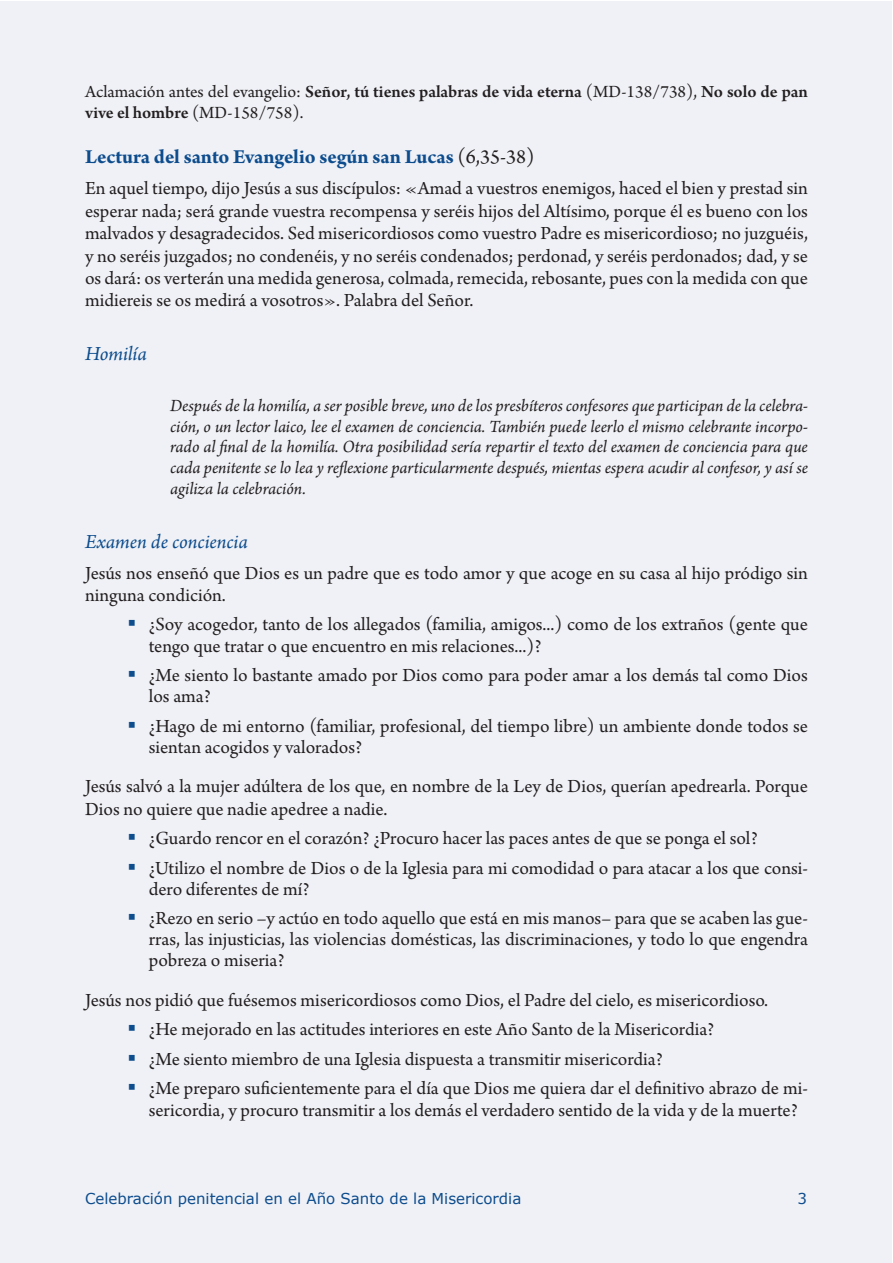
<style>
.page{position:relative;width:893px;height:1263px;background:#fff}
.page>*{position:absolute;margin:0;border:0;box-sizing:border-box;transform-origin:0 0}
.t1{font:700 21px "Arno Pro";letter-spacing:-.005em;color:#0d4c8d}
.t2{font:italic 21px "Arno Pro";letter-spacing:-.005em;color:#0d4c8d}
.t3{font:19.5px/22.5px "Arno Pro";color:#231f20}
.t4{font:italic 18px/20.7px "Arno Pro";letter-spacing:-.005em;color:#231f20;text-align:justify}
.t5{font:600 18px/20.7px "Arno Pro";letter-spacing:-.005em;color:#231f20}
.t6{font:15px "Verdana";color:#0d4c8d}
.s1{font-weight:400}
.s2{font-weight:400;color:#231f20}
</style>
<div class="page">
<div style="left:1px;top:1px;width:891px;height:1261px;background:#eff1f6"></div>
<p class="t5" style="left:85px;top:82px;width:724px"><span class="s1">Aclamación antes del evangelio:</span> Señor, tú tienes palabras de vida eterna <span class="s1">(MD-138/738),</span> No solo de pan vive el hombre <span class="s1">(MD-158/758).</span></p>
<p class="t1" style="left:85px;top:145px;width:451px">Lectura del santo Evangelio según san Lucas <span class="s2">(6,35-38)</span></p>
<p class="t3" style="left:85px;top:178px;width:724px;text-align:justify">En aquel tiempo, dijo Jesús a sus discípulos: «Amad a vuestros enemigos, haced el bien y prestad sin esperar nada; será grande vuestra recompensa y seréis hijos del Altísimo, porque él es bueno con los malvados y desagradecidos. Sed misericordiosos como vuestro Padre es misericordioso; no juzguéis, y no seréis juzgados; no condenéis, y no seréis condenados; perdonad, y seréis perdonados; dad, y se os dará: os verterán una medida generosa, colmada, remecida, rebosante, pues con la medida con que midiereis se os medirá a vosotros». Palabra del Señor.</p>
<p class="t2" style="left:85px;top:342px;width:63px">Homilía</p>
<p class="t4" style="left:170px;top:396px;width:639px">Después de la homilía, a ser posible breve, uno de los presbíteros confesores que participan de la celebra&shy;ción, o un lector laico, lee el examen de conciencia. También puede leerlo el mismo celebrante incorpo&shy;rado al final de la homilía. Otra posibilidad sería repartir el texto del examen de conciencia para que cada penitente se lo lea y reflexione particularmente después, mientas espera acudir al confesor, y así se agiliza la celebración.</p>
<p class="t2" style="left:85px;top:529px;width:164px">Examen de conciencia</p>
<p class="t3" style="left:85px;top:562px;width:724px">Jesús nos enseñó que Dios es un padre que es todo amor y que acoge en su casa al hijo pródigo sin ninguna condición.</p>
<p class="t3" style="left:149px;top:615px;width:661px;line-height:21px">¿Soy acogedor, tanto de los allegados (familia, amigos...) como de los extraños (gente que tengo que tratar o que encuentro en mis relaciones...)?</p>
<p class="t3" style="left:149px;top:666px;width:661px;line-height:21px">¿Me siento lo bastante amado por Dios como para poder amar a los demás tal como Dios los ama?</p>
<p class="t3" style="left:149px;top:716px;width:661px;line-height:21px">¿Hago de mi entorno (familiar, profesional, del tiempo libre) un ambiente donde todos se sientan acogidos y valorados?</p>
<p class="t3" style="left:85px;top:776px;width:724px">Jesús salvó a la mujer adúltera de los que, en nombre de la Ley de Dios, querían apedrearla. Porque<br>Dios no quiere que nadie apedree a nadie.</p>
<p class="t3" style="left:149px;top:828px;width:610px">¿Guardo rencor en el corazón? ¿Procuro hacer las paces antes de que se ponga el sol?</p>
<p class="t3" style="left:149px;top:858px;width:661px;line-height:21px">¿Utilizo el nombre de Dios o de la Iglesia para mi comodidad o para atacar a los que consi&shy;dero diferentes de mí?</p>
<p class="t3" style="left:149px;top:909px;width:661px;line-height:21px;text-align:justify">¿Rezo en serio –y actúo en todo aquello que está en mis manos– para que se acaben las gue&shy;rras, las injusticias, las violencias domésticas, las discriminaciones, y todo lo que engendra pobreza o miseria?</p>
<p class="t3" style="left:85px;top:990px;width:685px">Jesús nos pidió que fuésemos misericordiosos como Dios, el Padre del cielo, es misericordioso.</p>
<p class="t3" style="left:149px;top:1019px;width:567px">¿He mejorado en las actitudes interiores en este Año Santo de la Misericordia?</p>
<p class="t3" style="left:149px;top:1049px;width:515px">¿Me siento miembro de una Iglesia dispuesta a transmitir misericordia?</p>
<p class="t3" style="left:149px;top:1079px;width:661px;line-height:21px">¿Me preparo suficientemente para el día que Dios me quiera dar el definitivo abrazo de mi&shy;sericordia, y procuro transmitir a los demás el verdadero sentido de la vida y de la muerte?</p>
<p class="t6" style="left:85px;top:1188px;width:438px">Celebración penitencial en el Año Santo de la Misericordia</p>
<p class="t6" style="left:797px;top:1188px;width:11px">3</p>
</div>
